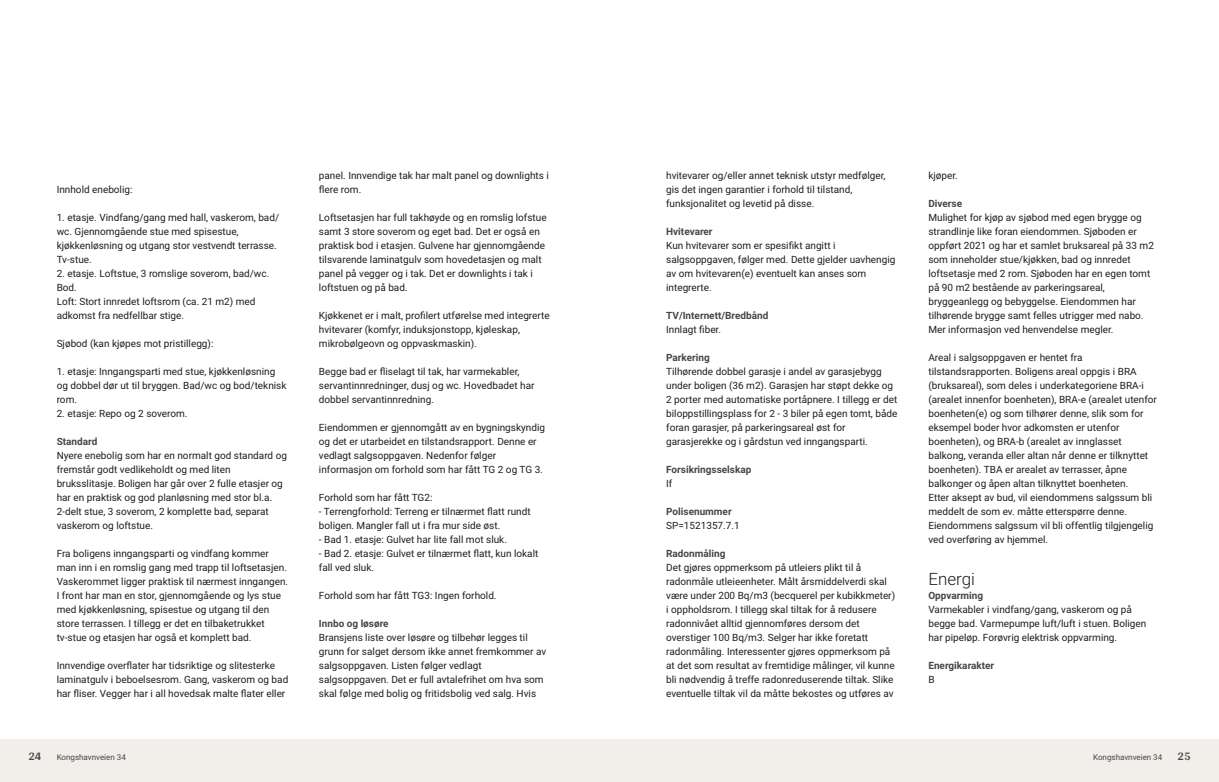
<style>
.page{position:relative;width:1219px;height:782px;background:#fff}
.page>*{position:absolute;margin:0;border:0;box-sizing:border-box;transform-origin:0 0}
.t1{font:300 17px "Roboto";color:#1d1d1b}
.t2{font:700 12px "Arya";color:#414749}
.t3{font:10px/14px "Roboto";color:#1d1d1b}
.t4{font:700 10px "Roboto";color:#414749}
.t5{font:8px "Roboto";color:#414749}
</style>
<div class="page">
<div style="left:0;top:739px;width:612px;height:42px;background:#f2eeea"></div>
<div style="left:607px;top:739px;width:612px;height:42px;background:#f2eeea"></div>
<p class="t3" style="left:57px;top:181px;width:77px">Innhold enebolig:</p>
<p class="t3" style="left:57px;top:209px;width:224px">1. etasje. Vindfang/gang med hall, vaskerom, bad/ wc. Gjennomgående stue med spisestue, kjøkkenløsning og utgang stor vestvendt terrasse.<br>Tv‑stue.</p>
<p class="t3" style="left:57px;top:265px;width:214px">2. etasje. Loftstue, 3 romslige soverom, bad/wc.<br>Bod.<br>Loft: Stort innredet loftsrom (ca. 21 m2) med adkomst fra nedfellbar stige.</p>
<p class="t3" style="left:57px;top:335px;width:158px">Sjøbod (kan kjøpes mot pristillegg):</p>
<p class="t3" style="left:57px;top:363px;width:231px">1. etasje: Inngangsparti med stue, kjøkkenløsning og dobbel dør ut til bryggen. Bad/wc og bod/teknisk rom.</p>
<p class="t3" style="left:57px;top:405px;width:132px">2. etasje: Repo og 2 soverom.</p>
<p class="t4" style="left:57px;top:434px;width:42px">Standard</p>
<p class="t3" style="left:57px;top:447px;width:232px">Nyere enebolig som har en normalt god standard og fremstår godt vedlikeholdt og med liten bruksslitasje. Boligen har går over 2 fulle etasjer og har en praktisk og god planløsning med stor bl.a.<br>2‑delt stue, 3 soverom, 2 komplette bad, separat vaskerom og loftstue.</p>
<p class="t3" style="left:57px;top:545px;width:233px">Fra boligens inngangsparti og vindfang kommer man inn i en romslig gang med trapp til loftsetasjen.<br>Vaskerommet ligger praktisk til nærmest inngangen.<br>I front har man en stor, gjennomgående og lys stue med kjøkkenløsning, spisestue og utgang til den store terrassen. I tillegg er det en tilbaketrukket tv‑stue og etasjen har også et komplett bad.</p>
<p class="t3" style="left:57px;top:657px;width:233px">Innvendige overflater har tidsriktige og slitesterke laminatgulv i beboelsesrom. Gang, vaskerom og bad har fliser. Vegger har i all hovedsak malte flater eller</p>
<p class="t2" style="left:28px;top:749px;width:15px">24</p>
<p class="t5" style="left:57px;top:751px;width:71px">Kongshavnveien 34</p>
<p class="t3" style="left:319px;top:167px;width:231px">panel. Innvendige tak har malt panel og downlights i flere rom.</p>
<p class="t3" style="left:319px;top:209px;width:229px">Loftsetasjen har full takhøyde og en romslig lofstue samt 3 store soverom og eget bad. Det er også en praktisk bod i etasjen. Gulvene har gjennomgående tilsvarende laminatgulv som hovedetasjen og malt panel på vegger og i tak. Det er downlights i tak i loftstuen og på bad.</p>
<p class="t3" style="left:319px;top:307px;width:232px">Kjøkkenet er i malt, profilert utførelse med integrerte hvitevarer (komfyr, induksjonstopp, kjøleskap, mikrobølgeovn og oppvaskmaskin).</p>
<p class="t3" style="left:319px;top:363px;width:217px">Begge bad er fliselagt til tak, har varmekabler, servantinnredninger, dusj og wc. Hovedbadet har dobbel servantinnredning.</p>
<p class="t3" style="left:319px;top:419px;width:228px">Eiendommen er gjennomgått av en bygningskyndig og det er utarbeidet en tilstandsrapport. Denne er vedlagt salgsoppgaven. Nedenfor følger informasjon om forhold som har fått TG 2 og TG 3.</p>
<p class="t3" style="left:319px;top:489px;width:221px">Forhold som har fått TG2:<br>‑ Terrengforhold: Terreng er tilnærmet flatt rundt boligen. Mangler fall ut i fra mur side øst.<br>‑ Bad 1. etasje: Gulvet har lite fall mot sluk.<br>‑ Bad 2. etasje: Gulvet er tilnærmet flatt, kun lokalt fall ved sluk.</p>
<p class="t3" style="left:319px;top:587px;width:179px">Forhold som har fått TG3: Ingen forhold.</p>
<p class="t4" style="left:319px;top:616px;width:71px">Innbo og løsøre</p>
<p class="t3" style="left:319px;top:629px;width:229px">Bransjens liste over løsøre og tilbehør legges til grunn for salget dersom ikke annet fremkommer av salgsoppgaven. Listen følger vedlagt salgsoppgaven. Det er full avtalefrihet om hva som skal følge med bolig og fritidsbolig ved salg. Hvis</p>
<p class="t3" style="left:666px;top:167px;width:221px">hvitevarer og/eller annet teknisk utstyr medfølger, gis det ingen garantier i forhold til tilstand, funksjonalitet og levetid på disse.</p>
<p class="t4" style="left:666px;top:224px;width:48px">Hvitevarer</p>
<p class="t3" style="left:666px;top:237px;width:231px">Kun hvitevarer som er spesifikt angitt i salgsoppgaven, følger med. Dette gjelder uavhengig av om hvitevaren(e) eventuelt kan anses som integrerte.</p>
<p class="t4" style="left:666px;top:308px;width:104px">TV/Internett/Bredbånd</p>
<p class="t3" style="left:666px;top:321px;width:56px">Innlagt fiber.</p>
<p class="t4" style="left:666px;top:350px;width:45px">Parkering</p>
<p class="t3" style="left:666px;top:363px;width:233px">Tilhørende dobbel garasje i andel av garasjebygg under boligen (36 m2). Garasjen har støpt dekke og 2 porter med automatiske portåpnere. I tillegg er det biloppstillingsplass for 2 ‑ 3 biler på egen tomt, både foran garasjer, på parkeringsareal øst for garasjerekke og i gårdstun ved inngangsparti.</p>
<p class="t4" style="left:666px;top:462px;width:87px">Forsikringsselskap</p>
<p class="t3" style="left:666px;top:475px;width:8px">If</p>
<p class="t4" style="left:666px;top:504px;width:67px">Polisenummer</p>
<p class="t3" style="left:666px;top:517px;width:75px">SP=1521357.7.1</p>
<p class="t4" style="left:666px;top:546px;width:61px">Radonmåling</p>
<p class="t3" style="left:666px;top:559px;width:230px">Det gjøres oppmerksom på utleiers plikt til å radonmåle utleieenheter. Målt årsmiddelverdi skal være under 200 Bq/m3 (becquerel per kubikkmeter) i oppholdsrom. I tillegg skal tiltak for å redusere radonnivået alltid gjennomføres dersom det overstiger 100 Bq/m3. Selger har ikke foretatt radonmåling. Interessenter gjøres oppmerksom på at det som resultat av fremtidige målinger, vil kunne bli nødvendig å treffe radonreduserende tiltak. Slike eventuelle tiltak vil da måtte bekostes og utføres av</p>
<p class="t3" style="left:928px;top:167px;width:31px">kjøper.</p>
<p class="t4" style="left:928px;top:196px;width:35px">Diverse</p>
<p class="t3" style="left:928px;top:209px;width:227px">Mulighet for kjøp av sjøbod med egen brygge og strandlinje like foran eiendommen. Sjøboden er oppført 2021 og har et samlet bruksareal på 33 m2 som inneholder stue/kjøkken, bad og innredet loftsetasje med 2 rom. Sjøboden har en egen tomt på 90 m2 bestående av parkeringsareal, bryggeanlegg og bebyggelse. Eiendommen har tilhørende brygge samt felles utrigger med nabo.<br>Mer informasjon ved henvendelse megler.</p>
<p class="t3" style="left:928px;top:349px;width:230px">Areal i salgsoppgaven er hentet fra tilstandsrapporten. Boligens areal oppgis i BRA (bruksareal), som deles i underkategoriene BRA‑i (arealet innenfor boenheten), BRA‑e (arealet utenfor boenheten(e) og som tilhører denne, slik som for eksempel boder hvor adkomsten er utenfor boenheten), og BRA‑b (arealet av innglasset balkong, veranda eller altan når denne er tilknyttet boenheten). TBA er arealet av terrasser, åpne balkonger og åpen altan tilknyttet boenheten.<br>Etter aksept av bud, vil eiendommens salgssum bli meddelt de som ev. måtte etterspørre denne.<br>Eiendommens salgssum vil bli offentlig tilgjengelig ved overføring av hjemmel.</p>
<h1 class="t1" style="left:928px;top:566px;width:48px">Energi</h1>
<p class="t4" style="left:928px;top:588px;width:56px">Oppvarming</p>
<p class="t3" style="left:928px;top:601px;width:219px">Varmekabler i vindfang/gang, vaskerom og på begge bad. Varmepumpe luft/luft i stuen. Boligen har pipeløp. Forøvrig elektrisk oppvarming.</p>
<p class="t4" style="left:928px;top:658px;width:67px">Energikarakter</p>
<p class="t3" style="left:928px;top:671px;width:8px">B</p>
<p class="t5" style="left:1093px;top:751px;width:71px">Kongshavnveien 34</p>
<p class="t2" style="left:1177px;top:749px;width:15px">25</p>
</div>
